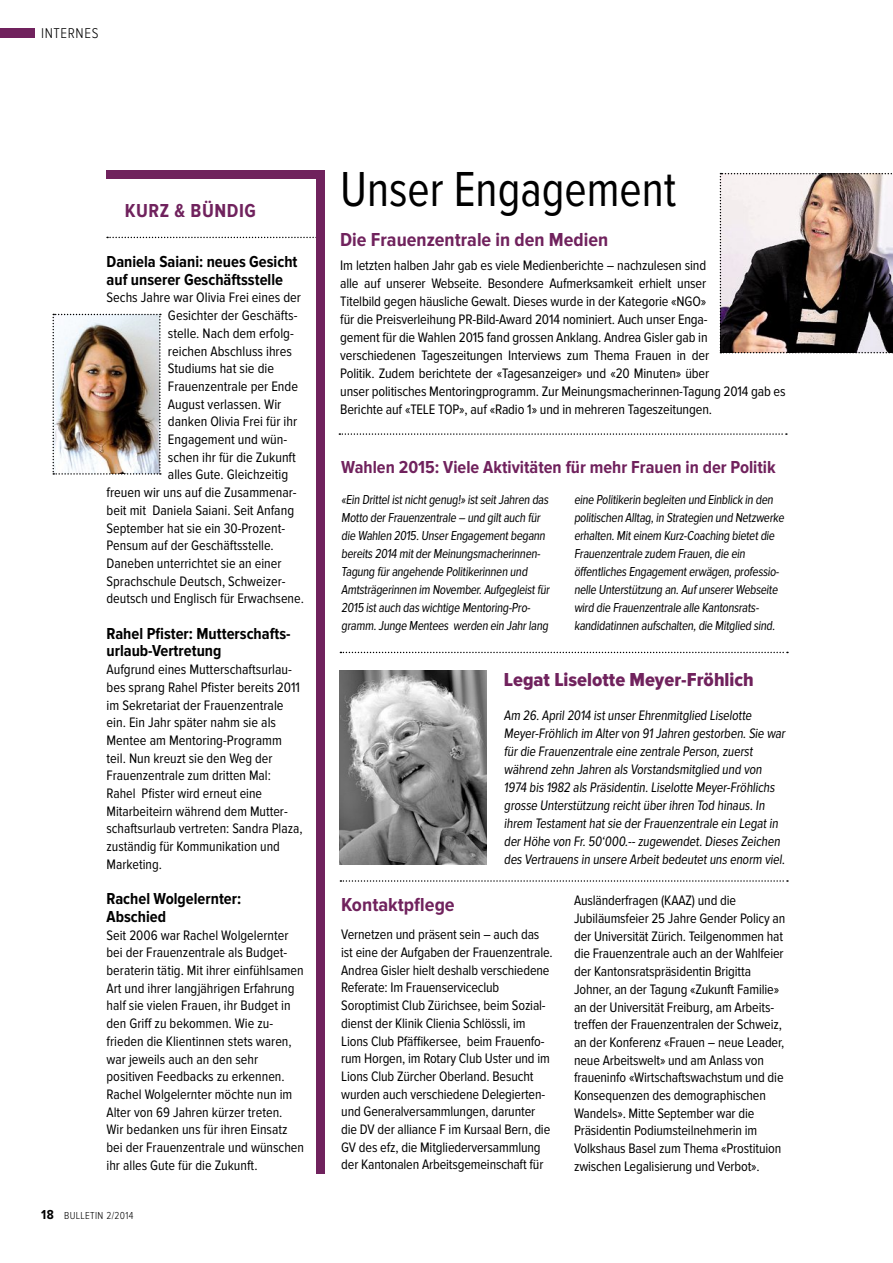
<style>
.page{position:relative;width:893px;height:1263px;background:#fff}
.page>*{position:absolute;margin:0;border:0;box-sizing:border-box;transform-origin:0 0}
.t1{font:51px "Proxima Nova Cond";color:#000;scale:.93 1}
.t2{font:700 19.5px "Proxima Nova Cond";color:#70225d;scale:1.04 1}
.t3{font:19.5px "Proxima Nova Cond Extrabld";color:#70225d;scale:1.05 1}
.t4{font:700 19.5px "Proxima Nova Cond";color:#70225d;scale:1.05 1}
.t5{font:700 19.5px "Proxima Nova Cond";letter-spacing:.03em;color:#70225d}
.t6{font:700 18px "Proxima Nova Cond";color:#70225d}
.t7{font:700 16.5px/17.7px "Proxima Nova Cond";color:#000}
.t8{font:300 14.7px "Proxima Nova Cond";letter-spacing:.045em;color:#000}
.t9{font:14.25px/17.7px "Proxima Nova Cond";letter-spacing:-.01em;color:#000}
.t10{font:14.25px/18px "Proxima Nova Cond";letter-spacing:-.01em;color:#000;scale:.96 1}
.t11{font:13.5px/18px "Proxima Nova Cond";letter-spacing:-.02em;color:#000;scale:.95 1}
.t12{font:300 10.5px "Proxima Nova Cond";letter-spacing:.03em;color:#000}
.s1{font-weight:700;font-size:13.5px}
</style>
<div class="page">
<div style="left:0;top:28px;width:34px;height:10px;background:#70225d"></div>
<svg style="left:107px;top:237px;width:209px;height:1px"></svg>
<div style="left:316px;top:170px;width:8px;height:1004px;background:#70225d"></div>
<div style="left:106px;top:170px;width:213px;height:9px;background:#70225d"></div>
<img style="left:52px;top:314px;width:109px;height:161px">
<img style="left:720px;top:173px;width:173px;height:180px">
<img style="left:340px;top:670px;width:146px;height:194px">
<svg style="left:340px;top:652px;width:448px;height:1px"></svg>
<svg style="left:340px;top:880px;width:448px;height:2px"></svg>
<svg style="left:339px;top:433px;width:448px;height:2px"></svg>
<p class="t8" style="left:41px;top:25px;width:59px">INTERNES</p>
<h2 class="t5" style="left:125px;top:200px;width:133px">kurz &amp; bündig</h2>
<p class="t7" style="left:107px;top:253px;width:192px">daniela saiani: neues gesicht auf unserer geschäftsstelle</p>
<p class="t9" style="left:107px;top:289px;width:196px">Sechs Jahre war Olivia Frei eines der</p>
<p class="t9" style="left:168px;top:307px;width:131px">Gesichter der Geschäfts-</p>
<p class="t9" style="left:168px;top:325px;width:127px">stelle. Nach dem erfolg-</p>
<p class="t9" style="left:168px;top:342px;width:125px">reichen Abschluss ihres</p>
<p class="t9" style="left:168px;top:360px;width:108px">Studiums hat sie die</p>
<p class="t9" style="left:168px;top:378px;width:132px">Frauenzentrale per Ende</p>
<p class="t9" style="left:168px;top:395px;width:115px">August verlassen. Wir</p>
<p class="t9" style="left:168px;top:413px;width:131px">danken Olivia Frei für ihr</p>
<p class="t9" style="left:168px;top:431px;width:121px">Engagement und wün-</p>
<p class="t9" style="left:168px;top:448px;width:130px">schen ihr für die Zukunft</p>
<p class="t9" style="left:168px;top:466px;width:122px">alles Gute. Gleichzeitig</p>
<p class="t9" style="left:107px;top:484px;width:192px">freuen wir uns auf die Zusammenar-</p>
<p class="t9" style="left:107px;top:502px;width:189px">beit mit Daniela Saiani. Seit Anfang</p>
<p class="t9" style="left:107px;top:519px;width:180px">September hat sie ein 30-Prozent-</p>
<p class="t9" style="left:107px;top:537px;width:169px">Pensum auf der Geschäftsstelle.</p>
<p class="t9" style="left:107px;top:555px;width:176px">Daneben unterrichtet sie an einer</p>
<p class="t9" style="left:107px;top:572px;width:181px">Sprachschule Deutsch, Schweizer-</p>
<p class="t9" style="left:107px;top:590px;width:199px">deutsch und Englisch für Erwachsene.</p>
<p class="t7" style="left:107px;top:625px;width:186px">rahel pfister: mutterschafts&shy;urlaub-vertretung</p>
<p class="t9" style="left:107px;top:661px;width:198px">Aufgrund eines Mutterschaftsurlau&shy;bes sprang Rahel Pfister bereits 2011 im Sekretariat der Frauenzentrale ein. Ein Jahr später nahm sie als<br>Mentee am Mentoring-Programm teil. Nun kreuzt sie den Weg der<br>Frauenzentrale zum dritten Mal:<br>Rahel Pfister wird erneut eine<br>Mitarbeiteirn während dem Mutter&shy;schaftsurlaub vertreten: Sandra Plaza, zuständig für Kommunikation und<br>Marketing.</p>
<p class="t7" style="left:107px;top:890px;width:136px">rachel wolgelernter: abschied</p>
<p class="t9" style="left:107px;top:926px;width:199px">Seit 2006 war Rachel Wolgelernter bei der Frauenzentrale als Budget&shy;beraterin tätig. Mit ihrer einfühlsamen Art und ihrer langjährigen Erfahrung half sie vielen Frauen, ihr Budget in den Griff zu bekommen. Wie zu&shy;frieden die Klientinnen stets waren, war jeweils auch an den sehr positiven Feedbacks zu erkennen.<br>Rachel Wolgelernter möchte nun im Alter von 69 Jahren kürzer treten.<br>Wir bedanken uns für ihren Einsatz bei der Frauenzentrale und wünschen ihr alles Gute für die Zukunft.</p>
<p class="t12" style="left:41px;top:1210px;width:94px"><span class="s1">18</span> BULLETIN 2/2014</p>
<h1 class="t1" style="left:340px;top:161px;width:363px">Unser Engagement</h1>
<h2 class="t2" style="left:340px;top:229px;width:259px">die Frauenzentrale in den medien</h2>
<p class="t9" style="left:340px;top:257px;width:447px">Im letzten halben Jahr gab es viele Medienberichte – nachzulesen sind<br>alle auf unserer Webseite. Besondere Aufmerksamkeit erhielt unser<br>Titelbild gegen häusliche Gewalt. Dieses wurde in der Kategorie «NGO»<br>für die Preisverleihung PR-Bild-Award 2014 nominiert. Auch unser Enga-<br>gement für die Wahlen 2015 fand grossen Anklang. Andrea Gisler gab in verschiedenen Tageszeitungen Interviews zum Thema Frauen in der<br>Politik. Zudem berichtete der «Tagesanzeiger» und «20 Minuten» über<br>unser politisches Mentoringprogramm. Zur Meinungsmacherinnen-Tagung 2014 gab es Berichte auf «TELE TOP», auf «Radio 1» und in mehreren Tageszeitungen.</p>
<p class="t6" style="left:341px;top:457px;width:436px">wahlen 2015: viele aktivitäten für mehr Frauen in der politik</p>
<p class="t11" style="left:341px;top:491px;width:223px">«Ein Drittel ist nicht genug!» ist seit Jahren das Motto der Frauenzentrale – und gilt auch für die Wahlen 2015. Unser Engagement begann bereits 2014 mit der Meinungsmacherinnen-Tagung für angehende Politikerinnen und Amtsträgerinnen im November. Aufgegleist für 2015 ist auch das wichtige Mentoring-Pro&shy;gramm. Junge Mentees werden ein Jahr lang</p>
<p class="t11" style="left:574px;top:491px;width:225px">eine Politikerin begleiten und Einblick in den politischen Alltag, in Strategien und Netzwerke erhalten. Mit einem Kurz-Coaching bietet die Frauenzentrale zudem Frauen, die ein öffentliches Engagement erwägen, professio&shy;nelle Unterstützung an. Auf unserer Webseite wird die Frauenzentrale alle Kantonsrats&shy;kandidatinnen aufschalten, die Mitglied sind.</p>
<h2 class="t3" style="left:504px;top:668px;width:240px">Legat Liselotte Meyer-Fröhlich</h2>
<p class="t10" style="left:504px;top:707px;width:297px">Am 26. April 2014 ist unser Ehrenmitglied Liselotte Meyer-Fröhlich im Alter von 91 Jahren gestorben. Sie war für die Frauenzentrale eine zentrale Person, zuerst während zehn Jahren als Vorstandsmitglied und von 1974 bis 1982 als Präsidentin. Liselotte Meyer-Fröhlichs grosse Unterstützung reicht über ihren Tod hinaus. In ihrem Testament hat sie der Frauenzentrale ein Legat in der Höhe von Fr. 50‘000.-- zugewendet. Dieses Zeichen des Vertrauens in unsere Arbeit bedeutet uns enorm viel.</p>
<h2 class="t4" style="left:341px;top:893px;width:110px">kontaktpflege</h2>
<p class="t9" style="left:341px;top:926px;width:213px">Vernetzen und präsent sein – auch das ist eine der Aufgaben der Frauenzentrale.<br>Andrea Gisler hielt deshalb verschiedene Referate: Im Frauenserviceclub Soroptimist Club Zürichsee, beim Sozial&shy;dienst der Klinik Clienia Schlössli, im Lions Club Pfäffikersee, beim Frauenfo&shy;rum Horgen, im Rotary Club Uster und im Lions Club Zürcher Oberland. Besucht wurden auch verschiedene Delegierten&shy;und Generalversammlungen, darunter die DV der alliance F im Kursaal Bern, die GV des efz, die Mitgliederversammlung der Kantonalen Arbeitsgemeinschaft für</p>
<p class="t9" style="left:574px;top:892px;width:213px">Ausländerfragen (KAAZ) und die Jubiläumsfeier 25 Jahre Gender Policy an der Universität Zürich. Teilgenommen hat die Frauenzentrale auch an der Wahlfeier der Kantonsratspräsidentin Brigitta Johner, an der Tagung «Zukunft Familie» an der Universität Freiburg, am Arbeits&shy;treffen der Frauenzentralen der Schweiz, an der Konferenz «Frauen – neue Leader, neue Arbeitswelt» und am Anlass von fraueninfo «Wirtschaftswachstum und die Konsequenzen des demographischen Wandels». Mitte September war die Präsidentin Podiumsteilnehmerin im Volkshaus Basel zum Thema «Prostituion zwischen Legalisierung und Verbot».</p>
</div>
